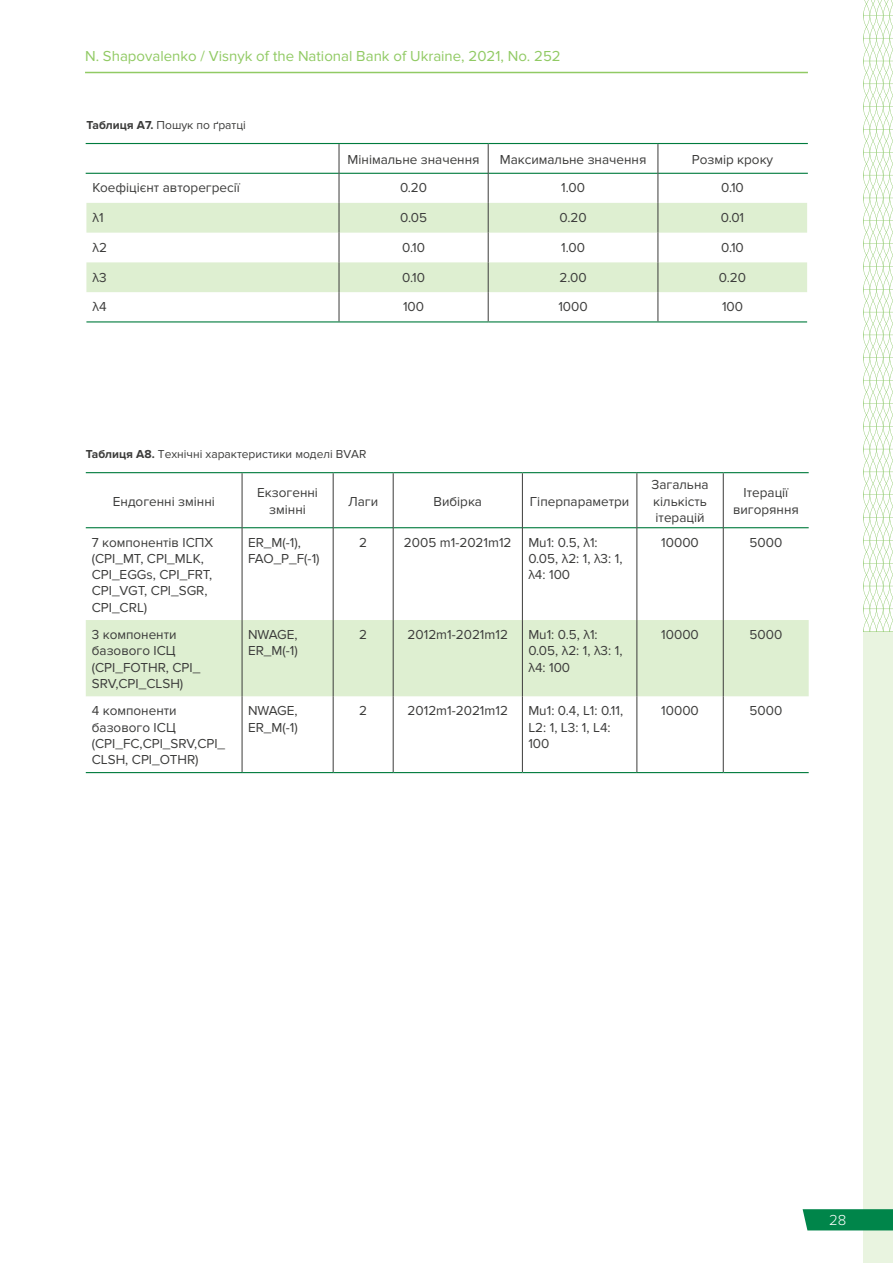
<style>
.page{position:relative;width:893px;height:1263px;background:#fff}
.page>*{position:absolute;margin:0;border:0;box-sizing:border-box;transform-origin:0 0}
.t1{font:15px "Proxima Nova";color:#91ca64}
.t2{font:300 15px "Proxima Nova";color:#fff}
.t3{font:13.5px/16.2px "Proxima Nova";color:#3c3c3b}
.t4{font:12px "Proxima Nova";color:#3c3c3b}
.s1{font-weight:700}
</style>
<div class="page">
<div style="left:863px;top:631px;width:30px;height:632px;background:#e9f4e0"></div>
<svg style="left:803px;top:1209px;width:90px;height:21px"></svg>
<svg style="left:863px;top:0;width:30px;height:631px"></svg>
<hr style="left:85px;top:72px;width:723px;height:1px;background:#91ca64">
<svg style="left:86px;top:528px;width:723px;height:244px"></svg>
<div style="left:86px;top:620px;width:723px;height:76px;background:#deefd1"></div>
<hr style="left:86px;top:472px;width:156px;height:1px;background:#007b3d">
<hr style="left:242px;top:472px;width:91px;height:1px;background:#007b3d">
<hr style="left:333px;top:472px;width:60px;height:1px;background:#007b3d">
<hr style="left:393px;top:472px;width:129px;height:1px;background:#007b3d">
<hr style="left:522px;top:472px;width:115px;height:1px;background:#007b3d">
<hr style="left:637px;top:472px;width:86px;height:1px;background:#007b3d">
<hr style="left:723px;top:472px;width:86px;height:1px;background:#007b3d">
<hr style="left:86px;top:527px;width:156px;height:1px;background:#007b3d">
<hr style="left:242px;top:527px;width:91px;height:1px;background:#007b3d">
<hr style="left:333px;top:527px;width:60px;height:1px;background:#007b3d">
<hr style="left:393px;top:527px;width:129px;height:1px;background:#007b3d">
<hr style="left:523px;top:527px;width:114px;height:1px;background:#007b3d">
<hr style="left:637px;top:527px;width:86px;height:1px;background:#007b3d">
<hr style="left:723px;top:527px;width:86px;height:1px;background:#007b3d">
<hr style="left:242px;top:473px;width:1px;height:55px;background:#3c3c3b">
<hr style="left:333px;top:473px;width:1px;height:55px;background:#3c3c3b">
<hr style="left:393px;top:473px;width:1px;height:55px;background:#3c3c3b">
<hr style="left:522px;top:473px;width:1px;height:55px;background:#3c3c3b">
<hr style="left:637px;top:473px;width:1px;height:55px;background:#3c3c3b">
<hr style="left:723px;top:473px;width:1px;height:55px;background:#3c3c3b">
<hr style="left:86px;top:772px;width:156px;height:1px;background:#007b3d">
<hr style="left:242px;top:772px;width:91px;height:1px;background:#007b3d">
<hr style="left:333px;top:772px;width:60px;height:1px;background:#007b3d">
<hr style="left:393px;top:772px;width:129px;height:1px;background:#007b3d">
<hr style="left:522px;top:772px;width:115px;height:1px;background:#007b3d">
<hr style="left:637px;top:772px;width:86px;height:1px;background:#007b3d">
<hr style="left:723px;top:772px;width:86px;height:1px;background:#007b3d">
<hr style="left:242px;top:528px;width:1px;height:92px;background:#3c3c3b">
<hr style="left:333px;top:528px;width:1px;height:92px;background:#3c3c3b">
<hr style="left:393px;top:528px;width:1px;height:92px;background:#3c3c3b">
<hr style="left:522px;top:528px;width:1px;height:92px;background:#3c3c3b">
<hr style="left:637px;top:528px;width:1px;height:92px;background:#3c3c3b">
<hr style="left:723px;top:528px;width:1px;height:92px;background:#3c3c3b">
<hr style="left:242px;top:620px;width:1px;height:76px;background:#3c3c3b">
<hr style="left:333px;top:620px;width:1px;height:76px;background:#3c3c3b">
<hr style="left:393px;top:620px;width:1px;height:76px;background:#3c3c3b">
<hr style="left:522px;top:620px;width:1px;height:76px;background:#3c3c3b">
<hr style="left:637px;top:620px;width:1px;height:76px;background:#3c3c3b">
<hr style="left:723px;top:620px;width:1px;height:76px;background:#3c3c3b">
<hr style="left:242px;top:696px;width:1px;height:76px;background:#3c3c3b">
<hr style="left:333px;top:696px;width:1px;height:76px;background:#3c3c3b">
<hr style="left:393px;top:696px;width:1px;height:76px;background:#3c3c3b">
<hr style="left:522px;top:696px;width:1px;height:76px;background:#3c3c3b">
<hr style="left:637px;top:696px;width:1px;height:76px;background:#3c3c3b">
<hr style="left:723px;top:696px;width:1px;height:76px;background:#3c3c3b">
<svg style="left:86px;top:142px;width:721px;height:179px"></svg>
<svg style="left:86px;top:203px;width:721px;height:89px;fill:#deefd1"></svg>
<svg style="left:86px;top:144px;width:1px;height:29px"></svg>
<hr style="left:806px;top:144px;width:2px;height:29px;background:#fff">
<hr style="left:86px;top:143px;width:253px;height:1px;background:#007b3d">
<hr style="left:339px;top:143px;width:149px;height:1px;background:#007b3d">
<hr style="left:488px;top:143px;width:170px;height:1px;background:#007b3d">
<hr style="left:658px;top:143px;width:150px;height:1px;background:#007b3d">
<hr style="left:86px;top:173px;width:253px;height:1px;background:#007b3d">
<hr style="left:339px;top:173px;width:149px;height:1px;background:#007b3d">
<hr style="left:488px;top:173px;width:170px;height:1px;background:#007b3d">
<hr style="left:658px;top:173px;width:150px;height:1px;background:#007b3d">
<svg style="left:339px;top:144px;width:1px;height:29px"></svg>
<svg style="left:488px;top:144px;width:1px;height:29px"></svg>
<svg style="left:658px;top:144px;width:1px;height:29px"></svg>
<hr style="left:86px;top:321px;width:253px;height:1px;background:#007b3d">
<hr style="left:339px;top:321px;width:149px;height:1px;background:#007b3d">
<hr style="left:488px;top:321px;width:170px;height:1px;background:#007b3d">
<hr style="left:658px;top:321px;width:149px;height:1px;background:#007b3d">
<hr style="left:339px;top:173px;width:1px;height:30px;background:#3c3c3b">
<hr style="left:488px;top:173px;width:1px;height:30px;background:#3c3c3b">
<hr style="left:658px;top:173px;width:1px;height:30px;background:#3c3c3b">
<hr style="left:339px;top:203px;width:1px;height:30px;background:#3c3c3b">
<hr style="left:488px;top:203px;width:1px;height:30px;background:#3c3c3b">
<hr style="left:658px;top:203px;width:1px;height:30px;background:#3c3c3b">
<svg style="left:339px;top:233px;width:1px;height:29px"></svg>
<svg style="left:488px;top:233px;width:1px;height:29px"></svg>
<svg style="left:658px;top:233px;width:1px;height:29px"></svg>
<hr style="left:339px;top:262px;width:1px;height:30px;background:#3c3c3b">
<hr style="left:488px;top:262px;width:1px;height:30px;background:#3c3c3b">
<hr style="left:658px;top:262px;width:1px;height:30px;background:#3c3c3b">
<svg style="left:339px;top:292px;width:1px;height:29px"></svg>
<svg style="left:488px;top:292px;width:1px;height:29px"></svg>
<svg style="left:658px;top:292px;width:1px;height:29px"></svg>
<p class="t1" style="left:85px;top:48px;width:477px">N. Shapovalenko / Visnyk of the National Bank of Ukraine, 2021, No. 252</p>
<p class="t4" style="left:86px;top:118px;width:161px"><span class="s1">Таблиця A7.</span> Пошук по ґратці</p>
<p class="t3" style="left:348px;top:151px;width:133px">Мінімальне значення</p>
<p class="t3" style="left:500px;top:151px;width:148px">Максимальне значення</p>
<p class="t3" style="left:692px;top:151px;width:83px">Розмір кроку</p>
<p class="t3" style="left:92px;top:180px;width:149px">Коефіцієнт авторегресії</p>
<p class="t3" style="left:400px;top:180px;width:29px">0.20</p>
<p class="t3" style="left:561px;top:180px;width:25px">1.00</p>
<p class="t3" style="left:721px;top:180px;width:24px">0.10</p>
<p class="t3" style="left:92px;top:210px;width:13px">λ1</p>
<p class="t3" style="left:400px;top:210px;width:28px">0.05</p>
<p class="t3" style="left:559px;top:210px;width:29px">0.20</p>
<p class="t3" style="left:721px;top:210px;width:25px">0.01</p>
<p class="t3" style="left:92px;top:239px;width:16px">λ2</p>
<p class="t3" style="left:402px;top:239px;width:24px">0.10</p>
<p class="t3" style="left:561px;top:239px;width:25px">1.00</p>
<p class="t3" style="left:721px;top:239px;width:24px">0.10</p>
<p class="t3" style="left:92px;top:269px;width:16px">λ3</p>
<p class="t3" style="left:402px;top:269px;width:24px">0.10</p>
<p class="t3" style="left:559px;top:269px;width:29px">2.00</p>
<p class="t3" style="left:719px;top:269px;width:29px">0.20</p>
<p class="t3" style="left:92px;top:299px;width:16px">λ4</p>
<p class="t3" style="left:403px;top:299px;width:23px">100</p>
<p class="t3" style="left:558px;top:299px;width:31px">1000</p>
<p class="t3" style="left:722px;top:299px;width:23px">100</p>
<p class="t4" style="left:86px;top:447px;width:282px"><span class="s1">Таблиця A8.</span> Технічні характеристики моделі BVAR</p>
<p class="t3" style="left:113px;top:493px;width:103px">Ендогенні змінні</p>
<p class="t3" style="left:257px;top:485px;width:62px;text-align:center">Екзогенні змінні</p>
<p class="t3" style="left:348px;top:493px;width:32px">Лаги</p>
<p class="t3" style="left:433px;top:493px;width:50px">Вибірка</p>
<p class="t3" style="left:530px;top:493px;width:101px">Гіперпараметри</p>
<p class="t3" style="left:651px;top:477px;width:59px">Загальна кількість ітерацій</p>
<p class="t3" style="left:733px;top:485px;width:67px;text-align:center">Ітерації вигоряння</p>
<p class="t3" style="left:92px;top:534px;width:123px">7 компонентів ІСПХ (CPI_MT, CPI_MLK,<br>CPI_EGGs, CPI_FRT,<br>CPI_VGT, CPI_SGR,<br>CPI_CRL)</p>
<p class="t3" style="left:248px;top:534px;width:73px">ER_M(-1),<br>FAO_P_F(-1)</p>
<p class="t3" style="left:359px;top:534px;width:9px">2</p>
<p class="t3" style="left:528px;top:534px;width:96px;text-indent:-124px">2005 m1-2021m12 Mu1: 0.5, λ1:<br>0.05, λ2: 1, λ3: 1, λ4: 100</p>
<p class="t3" style="left:661px;top:534px;width:39px">10000</p>
<p class="t3" style="left:750px;top:534px;width:34px">5000</p>
<p class="t3" style="left:92px;top:627px;width:110px">3 компоненти базового ІСЦ (CPI_FOTHR, CPI_<br>SRV,CPI_CLSH)</p>
<p class="t3" style="left:248px;top:627px;width:51px">NWAGE,<br>ER_M(-1)</p>
<p class="t3" style="left:359px;top:627px;width:9px">2</p>
<p class="t3" style="left:408px;top:627px;width:102px">2012m1-2021m12</p>
<p class="t3" style="left:528px;top:627px;width:96px">Mu1: 0.5, λ1:<br>0.05, λ2: 1, λ3: 1, λ4: 100</p>
<p class="t3" style="left:661px;top:627px;width:39px">10000</p>
<p class="t3" style="left:750px;top:627px;width:34px">5000</p>
<p class="t3" style="left:92px;top:703px;width:135px">4 компоненти базового ІСЦ (CPI_FC,CPI_SRV,CPI_<br>CLSH, CPI_OTHR)</p>
<p class="t3" style="left:248px;top:703px;width:51px">NWAGE,<br>ER_M(-1)</p>
<p class="t3" style="left:359px;top:703px;width:9px">2</p>
<p class="t3" style="left:408px;top:703px;width:102px">2012m1-2021m12</p>
<p class="t3" style="left:528px;top:703px;width:96px">Mu1: 0.4, L1: 0.11,<br>L2: 1, L3: 1, L4:<br>100</p>
<p class="t3" style="left:661px;top:703px;width:39px">10000</p>
<p class="t3" style="left:750px;top:703px;width:34px">5000</p>
<p class="t2" style="left:829px;top:1211px;width:19px">28</p>
</div>
